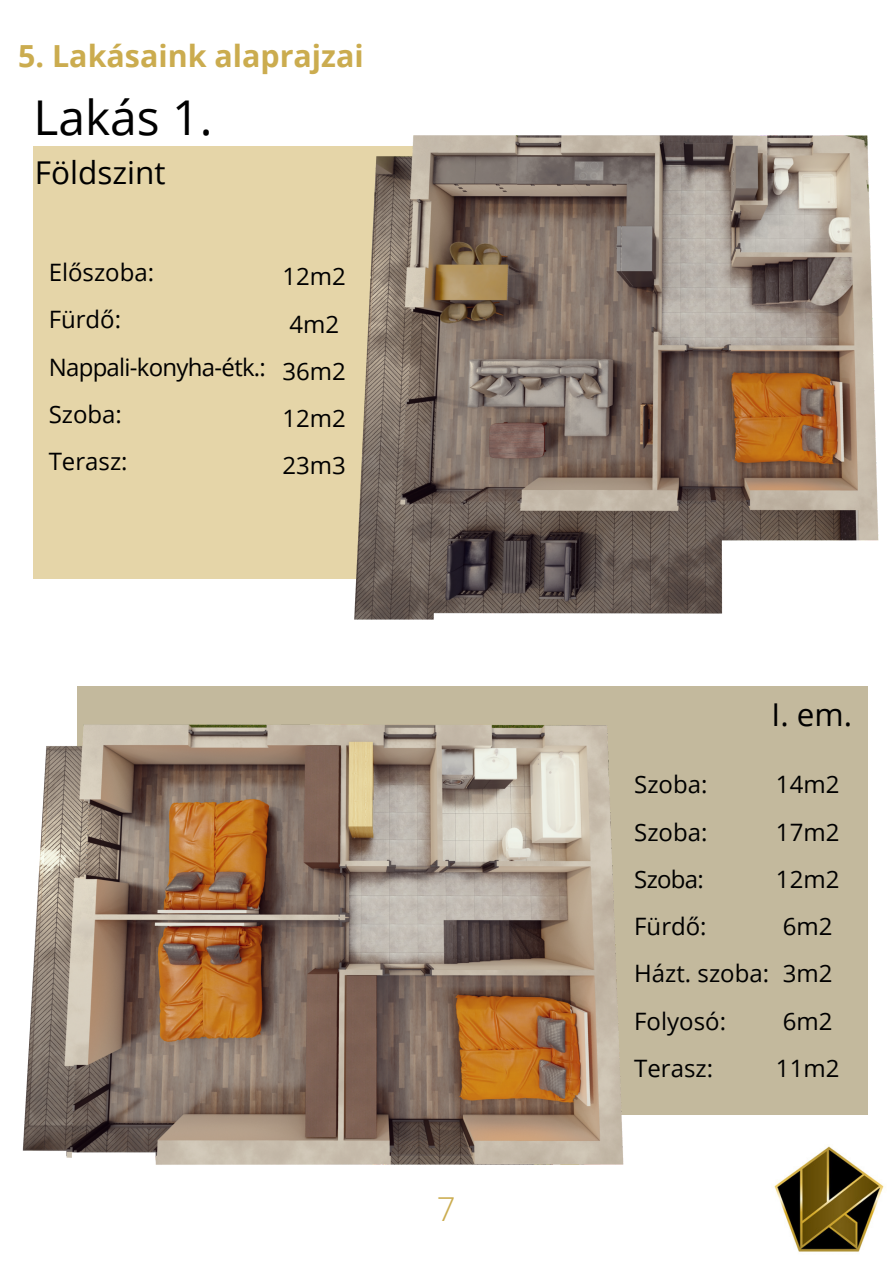
<style>
.page{position:relative;width:893px;height:1264px;background:#fff}
.page>*{position:absolute;margin:0;border:0;box-sizing:border-box;transform-origin:0 0}
.t1{font:48px "Open Sans";color:#000}
.t2{font:300 33px "Open Sans";color:#cbac4f}
.t3{font:31.5px "Open Sans";color:#000}
.t4{font:700 30.45px "Open Sans";color:#cbac4f}
.t5{font:24px/47.2px "Open Sans";color:#000}
</style>
<div class="page">
<img style="left:774px;top:1146px;width:110px;height:106px">
<div style="left:78px;top:686px;width:790px;height:428px;background:#c3b99d"></div>
<img style="left:22px;top:686px;width:673px;height:479px">
<div style="left:33px;top:146px;width:675px;height:433px;background:#e5d5a8"></div>
<img style="left:354px;top:135px;width:525px;height:485px">
<p class="t4" style="left:18px;top:34px;width:347px">5. Lakásaink alaprajzai</p>
<h1 class="t1" style="left:33px;top:84px;width:180px">Lakás 1.</h1>
<h3 class="t3" style="left:35px;top:150px;width:132px">Földszint</h3>
<p class="t5" style="left:49px;top:248px;width:219px">Előszoba:<br>Fürdő:<br>Nappali-konyha-étk.:<br>Szoba:<br>Terasz:</p>
<p class="t5" style="left:282px;top:252px;width:65px">12m2<br>4m2<br>36m2<br>12m2<br>23m3</p>
<h2 class="t2" style="left:437px;top:1185px;width:20px">7</h2>
<h3 class="t3" style="left:771px;top:692px;width:82px">I. em.</h3>
<p class="t5" style="left:634px;top:760px;width:136px">Szoba:<br>Szoba:<br>Szoba:<br>Fürdő:<br>Házt. szoba:<br>Folyosó:<br>Terasz:</p>
<p class="t5" style="left:775px;top:760px;width:65px">14m2<br>17m2<br>12m2<br>6m2<br>3m2<br>6m2<br>11m2</p>
</div>
